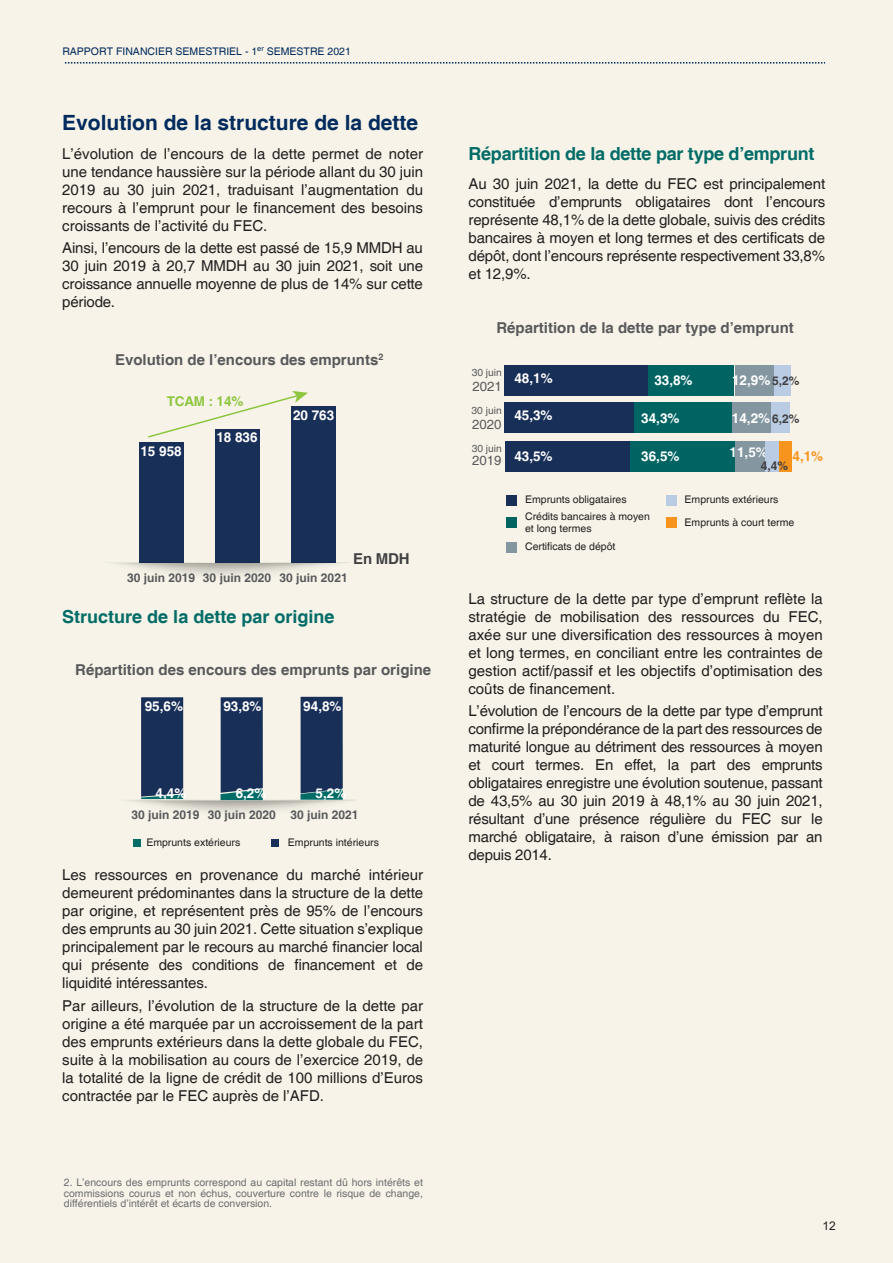
<style>
.page{position:relative;width:893px;height:1263px;background:#f7f3e8}
.page>*{position:absolute;margin:0;border:0;box-sizing:border-box;transform-origin:0 0}
.t1{font:700 21px "Helvetica";color:#002b5c}
.t2{font:700 18px "Helvetica";letter-spacing:-.015em;color:#006c67}
.t3{font:15px/18px "Helvetica";letter-spacing:-.01em;color:#231f20;text-align:justify}
.t4{font:700 15px "Helvetica";color:#58595b}
.t5{font:700 15px "Helvetica";color:#414042}
.t6{font:700 13.5px "Helvetica";color:#fff}
.t7{font:700 13.5px "Helvetica";letter-spacing:-.01em;color:#8dc63f}
.t8{font:700 13.5px "Helvetica";color:#f7941e}
.t9{font:13.2px "Helvetica";color:#58595b}
.t10{font:700 12px "Helvetica";color:#58595b}
.t11{font:700 12px "Helvetica";color:#414042}
.t12{font:12px "Arial";color:#231f20}
.t13{font:10.5px/10.5px "Helvetica";color:#6d6e71;text-align:justify}
.t14{font:10.5px/22.8px "Helvetica";color:#231f20}
.t15{font:10.5px "Helvetica";color:#002b5c}
.t16{font:10.2px "Helvetica";color:#58595b}
.s1{font-size:12px;color:#414042}
</style>
<div class="page">
<svg style="left:65px;top:62px;width:760px;height:2px"></svg>
<div style="left:292px;top:406px;width:44px;height:156px;background:#182f58"></div>
<div style="left:215px;top:429px;width:44px;height:133px;background:#182f58"></div>
<div style="left:139px;top:442px;width:44px;height:120px;background:#182f58"></div>
<img style="left:259px;top:550px;width:33px;height:12px">
<img style="left:101px;top:562px;width:249px;height:1px">
<svg style="left:148px;top:391px;width:160px;height:48px"></svg>
<img style="left:119px;top:800px;width:237px;height:1px">
<svg style="left:221px;top:697px;width:42px;height:103px;background:#1a375b"></svg>
<svg style="left:300px;top:697px;width:43px;height:103px;background:#1c395d"></svg>
<svg style="left:141px;top:697px;width:42px;height:102px;background:#1a335a"></svg>
<div style="left:133px;top:839px;width:8px;height:8px;background:#006c67"></div>
<div style="left:271px;top:839px;width:8px;height:8px;background:#182f58"></div>
<div style="left:507px;top:495px;width:10px;height:10px;background:#182f58"></div>
<div style="left:507px;top:542px;width:10px;height:10px;background:#8497a1"></div>
<div style="left:666px;top:495px;width:10px;height:10px;background:#b9cce4"></div>
<div style="left:666px;top:518px;width:10px;height:10px;background:#f7941e"></div>
<div style="left:507px;top:518px;width:10px;height:10px;background:#006463"></div>
<div style="left:730px;top:403px;width:42px;height:30px;background:#8497a1"></div>
<div style="left:771px;top:403px;width:19px;height:30px;background:#b9cce4"></div>
<div style="left:634px;top:403px;width:98px;height:30px;background:#006463"></div>
<div style="left:504px;top:403px;width:130px;height:30px;background:#182f58"></div>
<div style="left:735px;top:442px;width:31px;height:30px;background:#8497a1"></div>
<div style="left:779px;top:442px;width:13px;height:30px;background:#f7941e"></div>
<div style="left:629px;top:442px;width:106px;height:30px;background:#006463"></div>
<div style="left:505px;top:442px;width:124px;height:30px;background:#182f58"></div>
<div style="left:765px;top:442px;width:14px;height:30px;background:#b9cce4"></div>
<div style="left:735px;top:365px;width:38px;height:30px;background:#8497a1"></div>
<div style="left:774px;top:365px;width:16px;height:30px;background:#b9cce4"></div>
<div style="left:645px;top:365px;width:88px;height:30px;background:#006463"></div>
<div style="left:504px;top:365px;width:144px;height:30px;background:#182f58"></div>
<p class="t15" style="left:62px;top:46px;width:290px">RAPPORT FINANCIER SEMESTRIEL - 1<sup>er</sup> SEMESTRE 2021</p>
<h1 class="t1" style="left:62px;top:109px;width:357px">Evolution de la structure de la dette</h1>
<p class="t3" style="left:62px;top:145px;width:362px">L’évolution de l’encours de la dette permet de noter une tendance haussière sur la période allant du 30 juin 2019 au 30 juin 2021, traduisant l’augmentation du recours à l’emprunt pour le financement des besoins croissants de l’activité du FEC.</p>
<p class="t3" style="left:62px;top:239px;width:362px">Ainsi, l’encours de la dette est passé de 15,9 MMDH au 30 juin 2019 à 20,7 MMDH au 30 juin 2021, soit une croissance annuelle moyenne de plus de 14% sur cette période.</p>
<p class="t4" style="left:115px;top:350px;width:270px">Evolution de l’encours des emprunts<sup>2</sup></p>
<p class="t7" style="left:167px;top:393px;width:78px">TCAM : 14%</p>
<p class="t6" style="left:140px;top:443px;width:43px">15 958</p>
<p class="t6" style="left:216px;top:429px;width:43px">18 836</p>
<p class="t6" style="left:293px;top:407px;width:43px">20 763</p>
<p class="t10" style="left:127px;top:571px;width:222px">30 juin 2019 30 juin 2020 30 juin 2021</p>
<p class="t5" style="left:353px;top:549px;width:58px">En MDH</p>
<p class="t2" style="left:62px;top:605px;width:274px">Structure de la dette par origine</p>
<p class="t4" style="left:75px;top:661px;width:357px">Répartition des encours des emprunts par origine</p>
<p class="t6" style="left:145px;top:698px;width:40px">95,6%</p>
<p class="t6" style="left:223px;top:698px;width:40px">93,8%</p>
<p class="t6" style="left:303px;top:698px;width:40px">94,8%</p>
<p class="t6" style="left:156px;top:785px;width:32px">4,4%</p>
<p class="t6" style="left:316px;top:785px;width:32px">5,2%</p>
<p class="t10" style="left:131px;top:807px;width:229px">30 juin 2019 30 juin 2020 30 juin 2021</p>
<p class="t14" style="left:146px;top:831px;width:95px">Emprunts extérieurs</p>
<p class="t14" style="left:288px;top:831px;width:93px">Emprunts intérieurs</p>
<p class="t6" style="left:236px;top:785px;width:32px">6,2%</p>
<p class="t3" style="left:62px;top:866px;width:362px">Les ressources en provenance du marché intérieur demeurent prédominantes dans la structure de la dette par origine, et représentent près de 95% de l’encours des emprunts au 30 juin 2021. Cette situation s’explique principalement par le recours au marché financier local qui présente des conditions de financement et de liquidité intéressantes.</p>
<p class="t3" style="left:62px;top:997px;width:362px">Par ailleurs, l’évolution de la structure de la dette par origine a été marquée par un accroissement de la part des emprunts extérieurs dans la dette globale du FEC, suite à la mobilisation au cours de l’exercice 2019, de la totalité de la ligne de crédit de 100 millions d’Euros contractée par le FEC auprès de l’AFD.</p>
<p class="t13" style="left:64px;top:1178px;width:361px">2. L’encours des emprunts correspond au capital restant dû hors intérêts et commissions courus et non échus, couverture contre le risque de change, différentiels d’intérêt et écarts de conversion.</p>
<p class="t2" style="left:468px;top:143px;width:347px">Répartition de la dette par type d’emprunt</p>
<p class="t3" style="left:468px;top:175px;width:358px">Au 30 juin 2021, la dette du FEC est principalement constituée d’emprunts obligataires dont l’encours représente 48,1% de la dette globale, suivis des crédits bancaires à moyen et long termes et des certificats de dépôt, dont l’encours représente respectivement 33,8% et 12,9%.</p>
<p class="t4" style="left:496px;top:319px;width:299px">Répartition de la dette par type d’emprunt</p>
<p class="t16" style="left:472px;top:367px;width:32px">30 juin</p>
<p class="t9" style="left:472px;top:379px;width:31px">2021</p>
<p class="t16" style="left:472px;top:405px;width:32px">30 juin</p>
<p class="t9" style="left:472px;top:416px;width:31px">2020</p>
<p class="t9" style="left:472px;top:452px;width:31px">2019</p>
<p class="t16" style="left:472px;top:442px;width:32px">30 juin</p>
<p class="t6" style="left:514px;top:370px;width:40px">48,1%</p>
<p class="t6" style="left:654px;top:372px;width:40px">33,8%</p>
<p class="t6" style="left:732px;top:372px;width:69px">12,9%<span class="s1">5,2%</span></p>
<p class="t6" style="left:514px;top:407px;width:40px">45,3%</p>
<p class="t6" style="left:514px;top:448px;width:40px">43,5%</p>
<p class="t6" style="left:641px;top:448px;width:40px">36,5%</p>
<p class="t6" style="left:641px;top:409px;width:40px">34,3%</p>
<p class="t6" style="left:732px;top:409px;width:69px">14,2%<span class="s1">6,2%</span></p>
<p class="t8" style="left:792px;top:448px;width:32px">4,1%</p>
<p class="t6" style="left:730px;top:444px;width:40px">11,5%</p>
<p class="t11" style="left:761px;top:458px;width:29px">4,4%</p>
<p class="t14" style="left:525px;top:488px;width:103px">Emprunts obligataires</p>
<p class="t14" style="left:525px;top:535px;width:92px">Certificats de dépôt</p>
<p class="t14" style="left:525px;top:510px;width:126px;line-height:12px">Crédits bancaires à moyen et long termes</p>
<p class="t14" style="left:685px;top:488px;width:111px">Emprunts extérieurs<br>Emprunts à court terme</p>
<p class="t3" style="left:468px;top:590px;width:356px">La structure de la dette par type d’emprunt reflète la stratégie de mobilisation des ressources du FEC, axée sur une diversification des ressources à moyen et long termes, en conciliant entre les contraintes de gestion actif/passif et les objectifs d’optimisation des coûts de financement.</p>
<p class="t3" style="left:468px;top:703px;width:356px">L’évolution de l’encours de la dette par type d’emprunt confirme la prépondérance de la part des ressources de maturité longue au détriment des ressources à moyen et court termes. En effet, la part des emprunts obligataires enregistre une évolution soutenue, passant de 43,5% au 30 juin 2019 à 48,1% au 30 juin 2021, résultant d’une présence régulière du FEC sur le marché obligataire, à raison d’une émission par an depuis 2014.</p>
<p class="t12" style="left:822px;top:1217px;width:15px">12</p>
</div>
